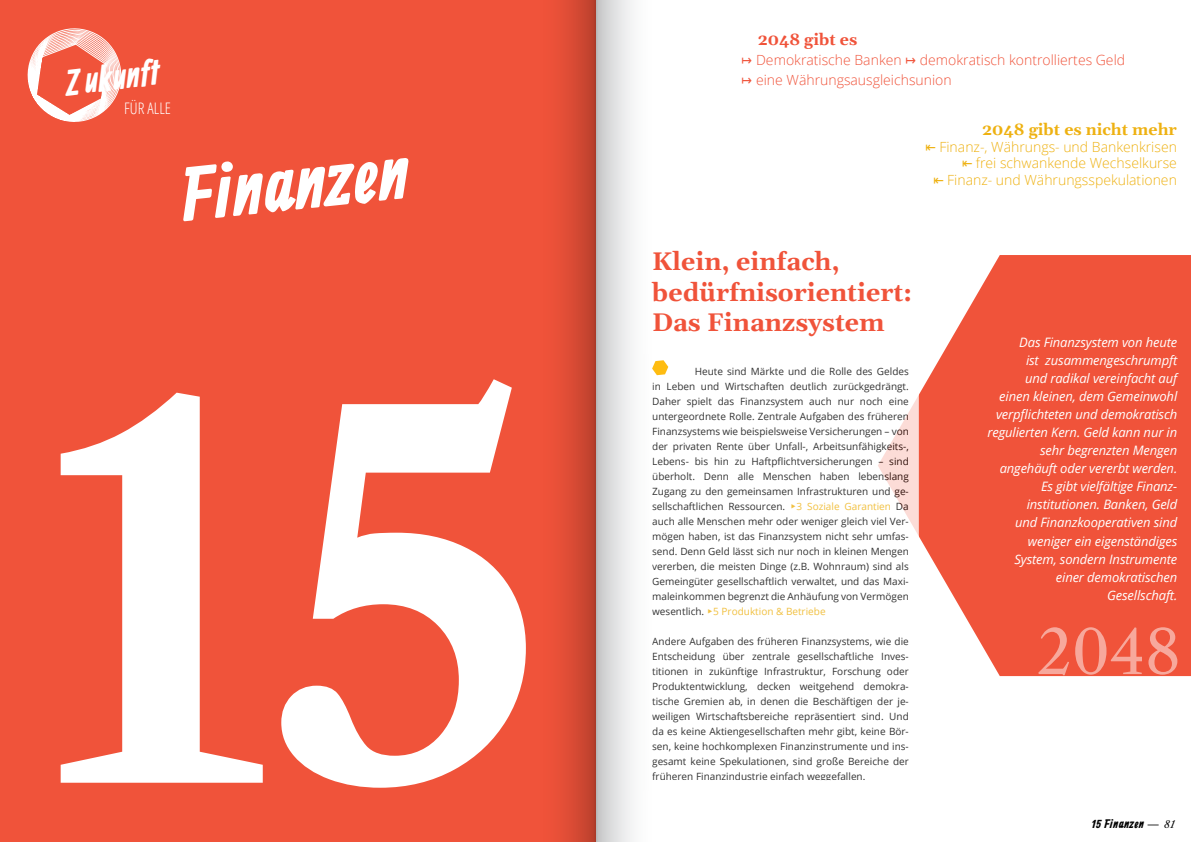
<style>
.page{position:relative;width:1191px;height:842px;background:#fff}
.page>*{position:absolute;margin:0;border:0;box-sizing:border-box;transform-origin:0 0}
.t1{font:700 500px "Libre Caslon Text";color:#fff}
.t2{font:700 80px "Ranga";color:#fff}
.t3{font:700 38.4px "Ranga";color:#fff;scale:.94 1}
.t4{font:700 25px/30px "Gelasio";color:#f0533a}
.t5{font:700 16px "Gelasio";color:#eeb111}
.t6{font:700 16px "Gelasio";color:#f0533a}
.t7{font:300 15.9px "Open Sans Condensed";color:#fff}
.t8{font:300 14px/16.8px "Open Sans";color:#eeb111;text-align:right}
.t9{font:300 14px/20px "Open Sans";color:#f0533a}
.t10{font:italic 13px/18px "Open Sans";letter-spacing:-.01em;color:#fff;text-align:right}
.t11{font:700 13px "Ranga";letter-spacing:.025em;color:#000}
.t12{font:10px/15px "Open Sans";color:#000;text-align:justify}
.s1{font-family:"DejaVu Sans Condensed";font-weight:400}
.s2{font-family:"DejaVu Sans";font-weight:700;color:#eeb111}
.s3{color:#eeb111}
.s4{font-family:"Libre Caslon Text";font-weight:400;font-size:12px}
.s5{font-family:"Libre Caslon Text";font-weight:400;font-style:italic;font-size:10px}
</style>
<div class="page">
<svg style="left:922px;top:255px;width:269px;height:421px;fill:#f0533a"></svg>
<svg style="left:1038px;top:627px;width:139px;height:48px"></svg>
<svg style="left:657px;top:366px;width:265px;height:176px"></svg>
<div style="left:0;top:0;width:595px;height:842px;background:#f0533a"></div>
<svg style="left:27px;top:28px;width:95px;height:94px"></svg>
<svg style="left:652px;top:360px;width:16px;height:15px"></svg>
<svg style="left:561px;top:0;width:72px;height:842px"></svg>
<h3 class="t3" style="left:62px;top:58px;width:108px;rotate:-7deg">Z ukunft</h3>
<h3 class="t7" style="left:124px;top:97px;width:48px">FÜR ALLE</h3>
<h2 class="t2" style="left:176px;top:142px;width:242px;rotate:-6deg">Finanzen</h2>
<h1 class="t1" style="left:40px;top:298px;width:508px">15</h1>
<h3 class="t6" style="left:758px;top:25px;width:101px">2048 gibt es</h3>
<h3 class="t9" style="left:741px;top:49px;width:385px"><span class="s1">↦</span> Demokratische Banken <span class="s1">↦</span> demokratisch kontrolliertes Geld <span class="s1">↦</span> eine Währungsausgleichsunion</h3>
<h3 class="t5" style="left:982px;top:115px;width:196px">2048 gibt es nicht mehr</h3>
<h3 class="t8" style="left:925px;top:138px;width:253px"><span class="s1">⇤</span> Finanz-, Währungs- und Bankenkrisen <span class="s1">⇤</span> frei schwankende Wechselkurse<br><span class="s1">⇤</span> Finanz- und Währungsspekulationen</h3>
<h3 class="t4" style="left:652px;top:244px;width:262px">Klein, einfach, bedürfnisorientiert:<br>Das Finanzsystem</h3>
<p class="t12" style="left:652px;top:364px;width:258px;text-indent:43px">Heute sind Märkte und die Rolle des Geldes in Leben und Wirtschaften deutlich zurückgedrängt.<br>Daher spielt das Finanzsystem auch nur noch eine untergeordnete Rolle. Zentrale Aufgaben des früheren Finanzsystems wie beispielsweise Versicherungen – von der privaten Rente über Unfall-, Arbeitsunfähigkeits-, Lebens- bis hin zu Haftpflichtversicherungen – sind überholt. Denn alle Menschen haben lebenslang Zugang zu den gemeinsamen Infrastrukturen und ge&shy;sellschaftlichen Ressourcen. <span class="s2">‣</span><span class="s3">3 Soziale Garantien</span> Da auch alle Menschen mehr oder weniger gleich viel Ver&shy;mögen haben, ist das Finanzsystem nicht sehr umfas&shy;send. Denn Geld lässt sich nur noch in kleinen Mengen vererben, die meisten Dinge (z.B. Wohnraum) sind als Gemeingüter gesellschaftlich verwaltet, und das Maxi&shy;maleinkommen begrenzt die Anhäufung von Vermögen wesentlich. <span class="s2">‣</span><span class="s3">5 Produktion &amp; Betriebe</span></p>
<p class="t12" style="left:652px;top:634px;width:258px">Andere Aufgaben des früheren Finanzsystems, wie die Entscheidung über zentrale gesellschaftliche Inves&shy;titionen in zukünftige Infrastruktur, Forschung oder Produktentwicklung, decken weitgehend demokra&shy;tische Gremien ab, in denen die Beschäftigen der je&shy;weiligen Wirtschaftsbereiche repräsentiert sind. Und da es keine Aktiengesellschaften mehr gibt, keine Bör&shy;sen, keine hochkomplexen Finanzinstrumente und ins&shy;gesamt keine Spekulationen, sind große Bereiche der früheren Finanzindustrie einfach weggefallen.</p>
<p class="t10" style="left:987px;top:333px;width:191px">Das Finanzsystem von heute<br>ist zusammengeschrumpft<br>und radikal vereinfacht auf<br>einen kleinen, dem Gemeinwohl verpflichteten und demokratisch regulierten Kern. Geld kann nur in sehr begrenzten Mengen angehäuft oder vererbt werden.<br>Es gibt vielfältige Finanz&shy;institutionen. Banken, Geld<br>und Finanzkooperativen sind weniger ein eigenständiges<br>System, sondern Instrumente einer demokratischen<br>Gesellschaft.</p>
<h3 class="t11" style="left:1092px;top:814px;width:84px">15 Finanzen <span class="s4">—</span> <span class="s5">81</span></h3>
</div>
